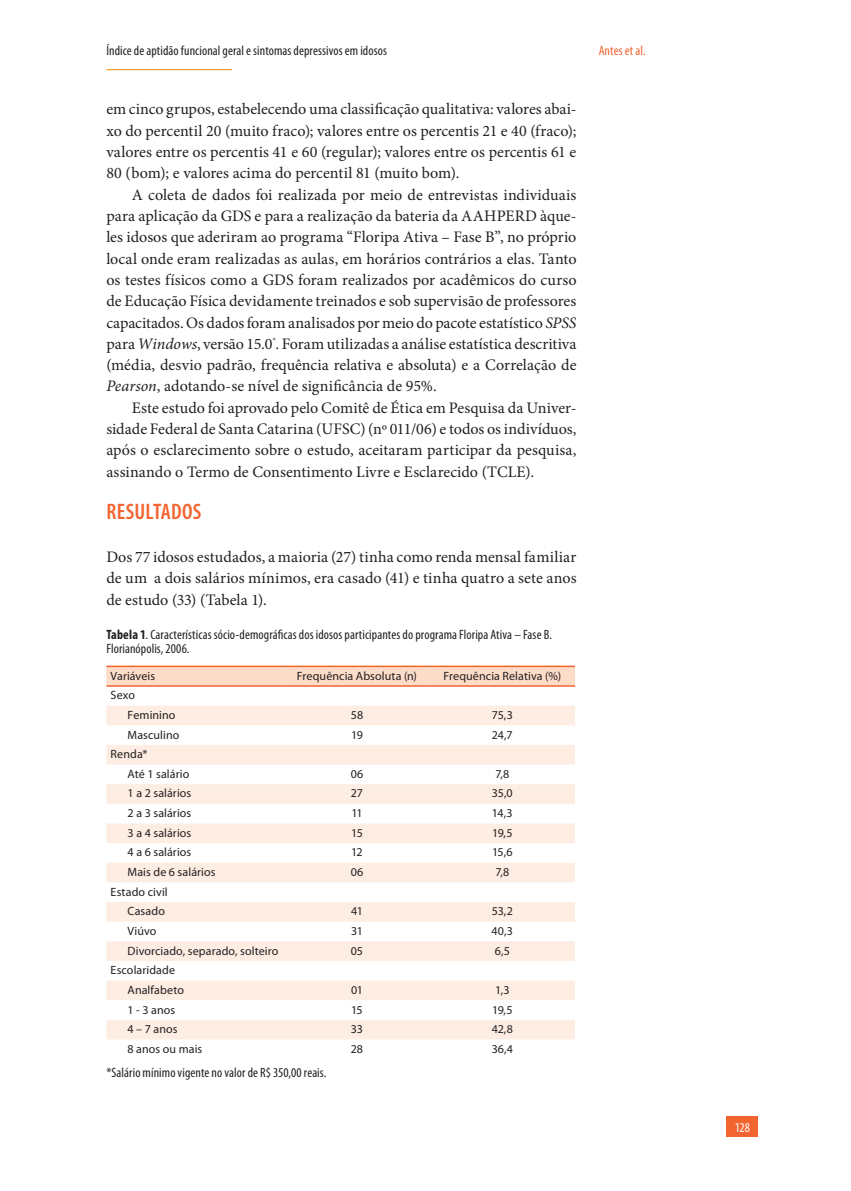
<style>
.page{position:relative;width:851px;height:1191px;background:#fff}
.page>*{position:absolute;margin:0;border:0;box-sizing:border-box;transform-origin:0 0}
.t1{font:600 condensed 22.5px "Myriad Pro";letter-spacing:.01em;color:#f26430}
.t2{font:16.05px/21.3px "Minion Pro";color:#231f20;text-align:justify}
.t3{font:condensed 13.5px/13.5px "Myriad Pro";letter-spacing:.01em;color:#231f20}
.t4{font:condensed 13.5px "Myriad Pro";letter-spacing:.005em;color:#f26430}
.t5{font:condensed 13.5px "Myriad Pro";color:#fff}
.t6{font:12px/19.6px "Myriad Pro";letter-spacing:.005em;color:#231f20}
.s1{font-style:italic}
.s2{font-weight:700}
</style>
<div class="page">
<hr style="left:106px;top:69px;width:126px;height:1px;background:#f79321">
<div style="left:726px;top:1116px;width:31px;height:20px;background:#f26430"></div>
<div style="left:106px;top:667px;width:469px;height:18px;background:#fddcc8"></div>
<svg style="left:106px;top:705px;width:469px;height:334px;fill:#fdede2"></svg>
<hr style="left:106px;top:665px;width:178px;height:2px;background:#f26430">
<hr style="left:284px;top:665px;width:145px;height:2px;background:#f26430">
<hr style="left:429px;top:665px;width:146px;height:2px;background:#f26430">
<hr style="left:106px;top:685px;width:178px;height:2px;background:#f26430">
<hr style="left:284px;top:685px;width:145px;height:2px;background:#f26430">
<hr style="left:429px;top:685px;width:146px;height:2px;background:#f26430">
<p class="t3" style="left:106px;top:44px;width:282px">Índice de aptidão funcional geral e sintomas depressivos em idosos</p>
<p class="t4" style="left:598px;top:43px;width:48px">Antes et al.</p>
<p class="t2" style="left:106px;top:99px;width:471px">em cinco grupos, estabelecendo uma classificação qualitativa: valores abai&shy;xo do percentil 20 (muito fraco); valores entre os percentis 21 e 40 (fraco); valores entre os percentis 41 e 60 (regular); valores entre os percentis 61 e 80 (bom); e valores acima do percentil 81 (muito bom).</p>
<p class="t2" style="left:106px;top:184px;width:471px;text-indent:26px">A coleta de dados foi realizada por meio de entrevistas individuais para aplicação da GDS e para a realização da bateria da AAHPERD àque&shy;les idosos que aderiram ao programa “Floripa Ativa – Fase B”, no próprio local onde eram realizadas as aulas, em horários contrários a elas. Tanto os testes físicos como a GDS foram realizados por acadêmicos do curso de Educação Física devidamente treinados e sob supervisão de professores capacitados. Os dados foram analisados por meio do pacote estatístico <span class="s1">SPSS </span>para <span class="s1">Windows</span>, versão 15.0<sup>®</sup>. Foram utilizadas a análise estatística descritiva (média, desvio padrão, frequência relativa e absoluta) e a Correlação de <span class="s1">Pearson</span>, adotando-se nível de significância de 95%.</p>
<p class="t2" style="left:106px;top:397px;width:471px;text-indent:26px">Este estudo foi aprovado pelo Comitê de Ética em Pesquisa da Univer&shy;sidade Federal de Santa Catarina (UFSC) (nº 011/06) e todos os indivíduos, após o esclarecimento sobre o estudo, aceitaram participar da pesquisa, assinando o Termo de Consentimento Livre e Esclarecido (TCLE).</p>
<h1 class="t1" style="left:107px;top:499px;width:96px">RESULTADOS</h1>
<p class="t2" style="left:106px;top:546px;width:471px">Dos 77 idosos estudados, a maioria (27) tinha como renda mensal familiar de um a dois salários mínimos, era casado (41) e tinha quatro a sete anos de estudo (33) (Tabela 1).</p>
<p class="t3" style="left:106px;top:628px;width:447px"><span class="s2">Tabela 1</span>. Características sócio-demográficas dos idosos participantes do programa Floripa Ativa – Fase B.<br>Florianópolis, 2006.</p>
<p class="t6" style="left:111px;top:666px;width:46px">Variáveis</p>
<p class="t6" style="left:297px;top:666px;width:121px">Frequência Absoluta (n)</p>
<p class="t6" style="left:443px;top:666px;width:119px">Frequência Relativa (%)</p>
<p class="t6" style="left:128px;top:685px;width:49px;text-indent:-17px">Sexo<br>Feminino</p>
<p class="t6" style="left:351px;top:705px;width:14px">58</p>
<p class="t6" style="left:492px;top:705px;width:22px">75,3</p>
<p class="t6" style="left:128px;top:725px;width:53px">Masculino</p>
<p class="t6" style="left:351px;top:725px;width:13px">19</p>
<p class="t6" style="left:492px;top:725px;width:22px">24,7</p>
<p class="t6" style="left:128px;top:744px;width:63px;text-indent:-17px">Renda*<br>Até 1 salário</p>
<p class="t6" style="left:350px;top:764px;width:14px">06</p>
<p class="t6" style="left:495px;top:764px;width:16px">7,8</p>
<p class="t6" style="left:128px;top:784px;width:65px">1 a 2 salários</p>
<p class="t6" style="left:351px;top:784px;width:14px">27</p>
<p class="t6" style="left:492px;top:784px;width:22px">35,0</p>
<p class="t6" style="left:128px;top:803px;width:65px">2 a 3 salários</p>
<p class="t6" style="left:351px;top:803px;width:13px">11</p>
<p class="t6" style="left:492px;top:803px;width:22px">14,3</p>
<p class="t6" style="left:128px;top:823px;width:65px">3 a 4 salários</p>
<p class="t6" style="left:351px;top:823px;width:13px">15</p>
<p class="t6" style="left:492px;top:823px;width:22px">19,5</p>
<p class="t6" style="left:128px;top:842px;width:65px">4 a 6 salários</p>
<p class="t6" style="left:351px;top:842px;width:13px">12</p>
<p class="t6" style="left:492px;top:842px;width:22px">15,6</p>
<p class="t6" style="left:128px;top:862px;width:89px">Mais de 6 salários</p>
<p class="t6" style="left:350px;top:862px;width:14px">06</p>
<p class="t6" style="left:495px;top:862px;width:16px">7,8</p>
<p class="t6" style="left:111px;top:882px;width:59px;text-align:right">Estado civil<br>Casado</p>
<p class="t6" style="left:351px;top:901px;width:13px">41</p>
<p class="t6" style="left:492px;top:901px;width:22px">53,2</p>
<p class="t6" style="left:128px;top:921px;width:30px">Viúvo</p>
<p class="t6" style="left:351px;top:921px;width:13px">31</p>
<p class="t6" style="left:491px;top:921px;width:23px">40,3</p>
<p class="t6" style="left:128px;top:941px;width:152px">Divorciado, separado, solteiro</p>
<p class="t6" style="left:351px;top:941px;width:14px">05</p>
<p class="t6" style="left:494px;top:941px;width:17px">6,5</p>
<p class="t6" style="left:128px;top:960px;width:58px;text-indent:-17px">Escolaridade<br>Analfabeto</p>
<p class="t6" style="left:351px;top:980px;width:13px">01</p>
<p class="t6" style="left:495px;top:980px;width:16px">1,3</p>
<p class="t6" style="left:128px;top:1000px;width:49px">1 - 3 anos</p>
<p class="t6" style="left:351px;top:1000px;width:13px">15</p>
<p class="t6" style="left:492px;top:1000px;width:22px">19,5</p>
<p class="t6" style="left:128px;top:1019px;width:51px">4 – 7 anos</p>
<p class="t6" style="left:351px;top:1019px;width:14px">33</p>
<p class="t6" style="left:491px;top:1019px;width:23px">42,8</p>
<p class="t6" style="left:128px;top:1039px;width:76px">8 anos ou mais</p>
<p class="t6" style="left:351px;top:1039px;width:14px">28</p>
<p class="t6" style="left:491px;top:1039px;width:23px">36,4</p>
<p class="t3" style="left:106px;top:1066px;width:221px">*Salário mínimo vigente no valor de R$ 350,00 reais.</p>
<p class="t5" style="left:734px;top:1119px;width:17px">128</p>
</div>
